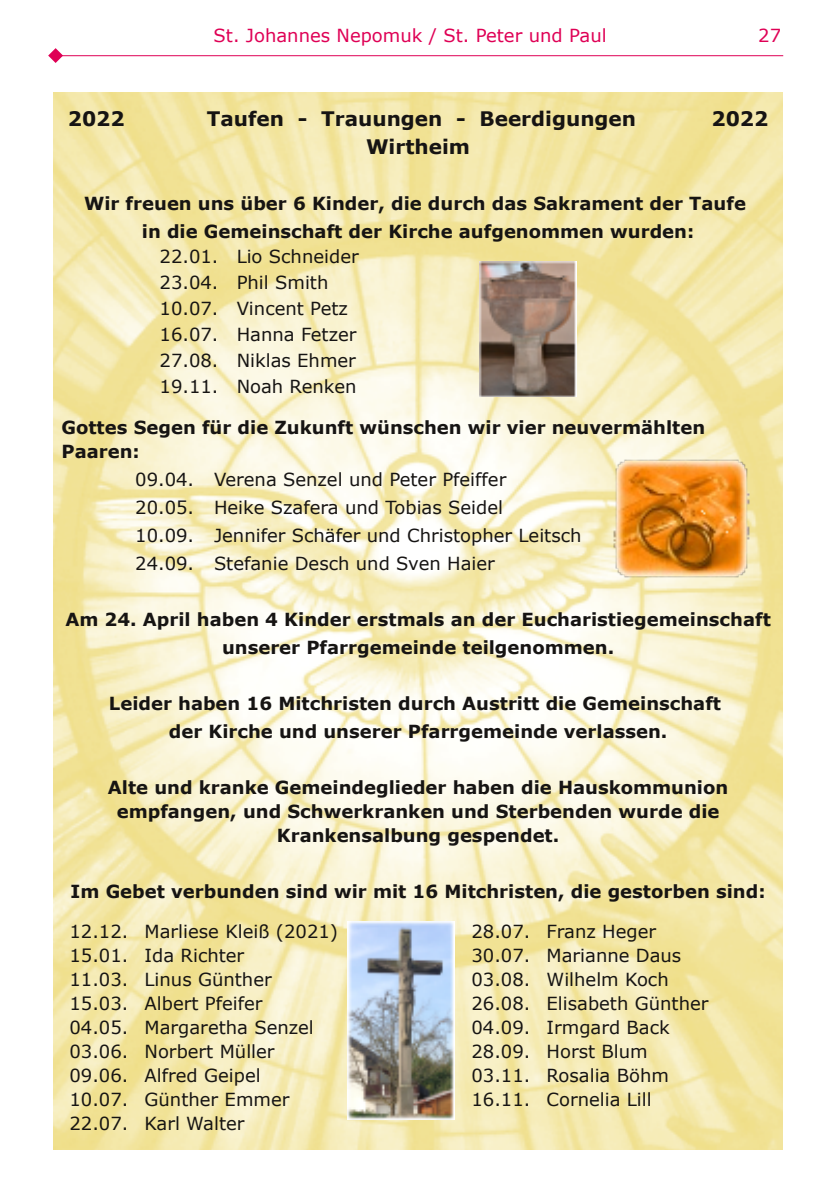
<style>
.page{position:relative;width:840px;height:1191px;background:#fff}
.page>*{position:absolute;margin:0;border:0;box-sizing:border-box;transform-origin:0 0}
.t1{font:700 20px "Verdana";color:#161413}
.t2{font:18px/24px "Verdana";color:#161413}
.t3{font:700 18px/28px "Verdana";color:#161413;text-align:center}
.t4{font:18px "Verdana";color:#df0055}
</style>
<div class="page">
<hr style="left:57px;top:55px;width:725px;height:1px;background:#df0055">
<svg style="left:48px;top:48px;width:16px;height:15px"></svg>
<img style="left:54px;top:93px;width:727px;height:1056px">
<img style="left:479px;top:262px;width:97px;height:135px">
<img style="left:347px;top:921px;width:107px;height:198px">
<img style="left:612px;top:455px;width:140px;height:127px">
<p class="t4" style="left:213px;top:24px;width:394px">St. Johannes Nepomuk / St. Peter und Paul</p>
<p class="t4" style="left:757px;top:24px;width:24px">27</p>
<p class="t1" style="left:68px;top:106px;width:58px">2022</p>
<p class="t1" style="left:207px;top:106px;width:430px">Taufen - Trauungen - Beerdigungen</p>
<p class="t1" style="left:711px;top:106px;width:58px">2022</p>
<p class="t1" style="left:366px;top:134px;width:105px">Wirtheim</p>
<p class="t3" style="left:84px;top:189px;width:663px">Wir freuen uns über 6 Kinder, die durch das Sakrament der Taufe in die Gemeinschaft der Kirche aufgenommen wurden:</p>
<p class="t2" style="left:159px;top:243px;width:200px;line-height:26px">22.01. Lio Schneider<br>23.04. Phil Smith<br>10.07. Vincent Petz<br>16.07. Hanna Fetzer<br>27.08. Niklas Ehmer<br>19.11. Noah Renken</p>
<p class="t3" style="left:61px;top:415px;width:645px;line-height:24px;text-align:left">Gottes Segen für die Zukunft wünschen wir vier neuvermählten<br>Paaren:</p>
<p class="t2" style="left:135px;top:465px;width:447px;line-height:28px">09.04. Verena Senzel und Peter Pfeiffer<br>20.05. Heike Szafera und Tobias Seidel<br>10.09. Jennifer Schäfer und Christopher Leitsch 24.09. Stefanie Desch und Sven Haier</p>
<p class="t3" style="left:65px;top:605px;width:706px">Am 24. April haben 4 Kinder erstmals an der Eucharistiegemeinschaft unserer Pfarrgemeinde teilgenommen.</p>
<p class="t3" style="left:109px;top:689px;width:613px">Leider haben 16 Mitchristen durch Austritt die Gemeinschaft der Kirche und unserer Pfarrgemeinde verlassen.</p>
<p class="t3" style="left:108px;top:775px;width:621px;line-height:24px">Alte und kranke Gemeindeglieder haben die Hauskommunion empfangen, und Schwerkranken und Sterbenden wurde die<br>Krankensalbung gespendet.</p>
<p class="t3" style="left:71px;top:877px;width:696px">Im Gebet verbunden sind wir mit 16 Mitchristen, die gestorben sind:</p>
<p class="t2" style="left:69px;top:919px;width:270px">12.12. Marliese Kleiß (2021)<br>15.01. Ida Richter<br>11.03. Linus Günther<br>15.03. Albert Pfeifer<br>04.05. Margaretha Senzel<br>03.06. Norbert Müller<br>09.06. Alfred Geipel<br>10.07. Günther Emmer<br>22.07. Karl Walter</p>
<p class="t2" style="left:471px;top:918px;width:238px">28.07. Franz Heger<br>30.07. Marianne Daus<br>03.08. Wilhelm Koch<br>26.08. Elisabeth Günther<br>04.09. Irmgard Back<br>28.09. Horst Blum<br>03.11. Rosalia Böhm<br>16.11. Cornelia Lill</p>
</div>
